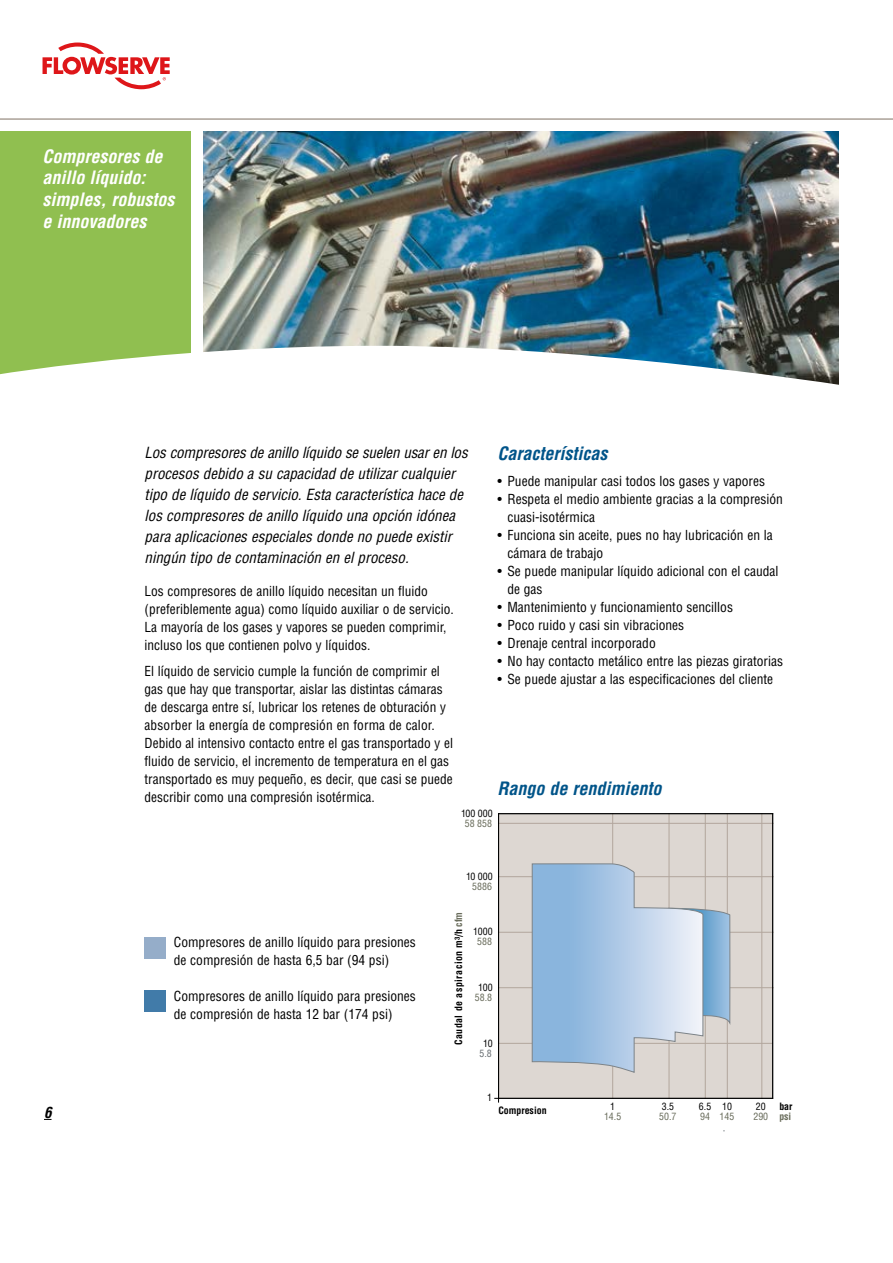
<style>
.page{position:relative;width:893px;height:1263px;background:#fff}
.page>*{position:absolute;margin:0;border:0;box-sizing:border-box;transform-origin:0 0}
.t1{font:italic 700 condensed 18px/21.6px "Helvetica LT Std";color:#fff}
.t2{font:italic 700 condensed 18px "Helvetica LT Std";color:#005489}
.t3{font:italic condensed 15px/21px "Helvetica LT Std";color:#000}
.t4{font:italic 700 condensed 15px "Helvetica LT Std";color:#000}
.t5{font:condensed 13.5px/18px "Helvetica LT Std";color:#000}
.t6{font:condensed 9.9px "Helvetica LT Std";color:#000}
.t7{font:condensed 9.9px "Helvetica LT Std";color:#686b5a}
.t8{font:700 condensed 9.9px "Helvetica LT Std";letter-spacing:.05em;color:#000}
.t9{font:700 condensed 9.9px "Helvetica LT Std";color:#000}
.t10{font:condensed 9.9px "Helvetica LT Std";color:#676d71}
.t11{font:700 condensed 9.9px "Helvetica LT Std";color:#686b5a}
.s1{color:#686b5a}
</style>
<div class="page">
<hr style="left:0;top:119px;width:893px;height:1px;background:#aaa097">
<svg style="left:43px;top:43px;width:127px;height:46px"></svg>
<img style="left:204px;top:132px;width:635px;height:214px">
<div style="left:0;top:132px;width:191px;height:254px;background:#90bf50"></div>
<svg style="left:0;top:346px;width:839px;height:40px"></svg>
<div style="left:499px;top:814px;width:274px;height:284px;background:#ddd7d2"></div>
<hr style="left:498px;top:814px;width:1px;height:288px;background:#000">
<hr style="left:495px;top:1098px;width:278px;height:1px;background:#000">
<hr style="left:772px;top:814px;width:1px;height:284px;background:#000">
<hr style="left:499px;top:813px;width:274px;height:1px;background:#000">
<hr style="left:761px;top:814px;width:1px;height:284px;background:#cec6bf">
<hr style="left:727px;top:814px;width:1px;height:284px;background:#cec6bf">
<hr style="left:705px;top:814px;width:1px;height:284px;background:#cec6bf">
<hr style="left:499px;top:876px;width:274px;height:1px;background:#cec6bf">
<hr style="left:499px;top:932px;width:274px;height:1px;background:#cec6bf">
<hr style="left:499px;top:987px;width:274px;height:1px;background:#cec6bf">
<hr style="left:499px;top:823px;width:274px;height:1px;background:#cec6bf">
<hr style="left:499px;top:1043px;width:273px;height:1px;background:#cec6bf">
<hr style="left:669px;top:814px;width:1px;height:284px;background:#cec6bf">
<hr style="left:612px;top:814px;width:1px;height:284px;background:#cec6bf">
<svg style="left:532px;top:863px;width:199px;height:210px"></svg>
<div style="left:145px;top:937px;width:21px;height:21px;background:#95adc9"></div>
<div style="left:145px;top:990px;width:21px;height:22px;background:#417ba9"></div>
<h1 class="t1" style="left:43px;top:146px;width:133px">Compresores de anillo líquido: simples, robustos e innovadores</h1>
<p class="t3" style="left:145px;top:442px;width:325px">Los compresores de anillo líquido se suelen usar en los procesos debido a su capacidad de utilizar cualquier tipo de líquido de servicio. Esta característica hace de los compresores de anillo líquido una opción idónea para aplicaciones especiales donde no puede existir ningún tipo de contaminación en el proceso.</p>
<p class="t5" style="left:145px;top:582px;width:311px">Los compresores de anillo líquido necesitan un fluido (preferiblemente agua) como líquido auxiliar o de servicio.<br>La mayoría de los gases y vapores se pueden comprimir, incluso los que contienen polvo y líquidos.</p>
<p class="t5" style="left:145px;top:662px;width:310px">El líquido de servicio cumple la función de comprimir el gas que hay que transportar, aislar las distintas cámaras de descarga entre sí, lubricar los retenes de obturación y absorber la energía de compresión en forma de calor.<br>Debido al intensivo contacto entre el gas transportado y el fluido de servicio, el incremento de temperatura en el gas transportado es muy pequeño, es decir, que casi se puede describir como una compresión isotérmica.</p>
<h1 class="t2" style="left:497px;top:442px;width:111px">Características</h1>
<p class="t5" style="left:497px;top:472px;width:269px">• Puede manipular casi todos los gases y vapores</p>
<p class="t5" style="left:507px;top:490px;width:277px;text-indent:-10px">• Respeta el medio ambiente gracias a la compresión cuasi-isotérmica</p>
<p class="t5" style="left:507px;top:526px;width:267px;text-indent:-10px">• Funciona sin aceite, pues no hay lubricación en la cámara de trabajo</p>
<p class="t5" style="left:507px;top:562px;width:273px;text-indent:-10px">• Se puede manipular líquido adicional con el caudal de gas</p>
<p class="t5" style="left:497px;top:598px;width:237px">• Mantenimiento y funcionamiento sencillos</p>
<p class="t5" style="left:497px;top:616px;width:188px">• Poco ruido y casi sin vibraciones</p>
<p class="t5" style="left:497px;top:634px;width:160px">• Drenaje central incorporado</p>
<p class="t5" style="left:497px;top:652px;width:287px">• No hay contacto metálico entre las piezas giratorias</p>
<p class="t5" style="left:497px;top:670px;width:277px">• Se puede ajustar a las especificaciones del cliente</p>
<h1 class="t2" style="left:497px;top:777px;width:165px">Rango de rendimiento</h1>
<p class="t4" style="left:44px;top:1103px;width:9px">6</p>
<p class="t5" style="left:174px;top:933px;width:243px">Compresores de anillo líquido para presiones de compresión de hasta 6,5 bar (94 psi)</p>
<p class="t5" style="left:174px;top:987px;width:243px">Compresores de anillo líquido para presiones de compresión de hasta 12 bar (174 psi)</p>
<p class="t6" style="left:461px;top:808px;width:33px">100 000</p>
<p class="t7" style="left:465px;top:817px;width:29px">58 858</p>
<p class="t6" style="left:466px;top:870px;width:28px">10 000</p>
<p class="t7" style="left:472px;top:880px;width:21px">5886</p>
<p class="t6" style="left:473px;top:925px;width:21px">1000</p>
<p class="t7" style="left:477px;top:935px;width:16px">588</p>
<p class="t6" style="left:478px;top:981px;width:16px">100</p>
<p class="t7" style="left:475px;top:991px;width:19px">58.8</p>
<p class="t6" style="left:483px;top:1037px;width:11px">10</p>
<p class="t10" style="left:479px;top:1047px;width:14px">5.8</p>
<p class="t6" style="left:487px;top:1092px;width:6px">1</p>
<p class="t8" style="left:452px;top:1045px;width:135px;rotate:-90deg">Caudal de aspiracion m<sup>3</sup>/h <span class="s1">cfm</span></p>
<p class="t9" style="left:498px;top:1104px;width:50px">Compresion</p>
<p class="t6" style="left:610px;top:1100px;width:6px">1</p>
<p class="t7" style="left:604px;top:1110px;width:19px">14.5</p>
<p class="t6" style="left:662px;top:1100px;width:14px">3.5</p>
<p class="t7" style="left:659px;top:1110px;width:19px">50.7</p>
<p class="t6" style="left:699px;top:1100px;width:14px">6.5</p>
<p class="t7" style="left:700px;top:1110px;width:11px">94</p>
<p class="t6" style="left:722px;top:1100px;width:11px">10</p>
<p class="t7" style="left:720px;top:1110px;width:16px">145</p>
<p class="t6" style="left:756px;top:1100px;width:11px">20</p>
<p class="t7" style="left:753px;top:1110px;width:16px">290</p>
<p class="t8" style="left:779px;top:1100px;width:15px">bar</p>
<p class="t11" style="left:779px;top:1110px;width:14px">psi</p>
</div>
